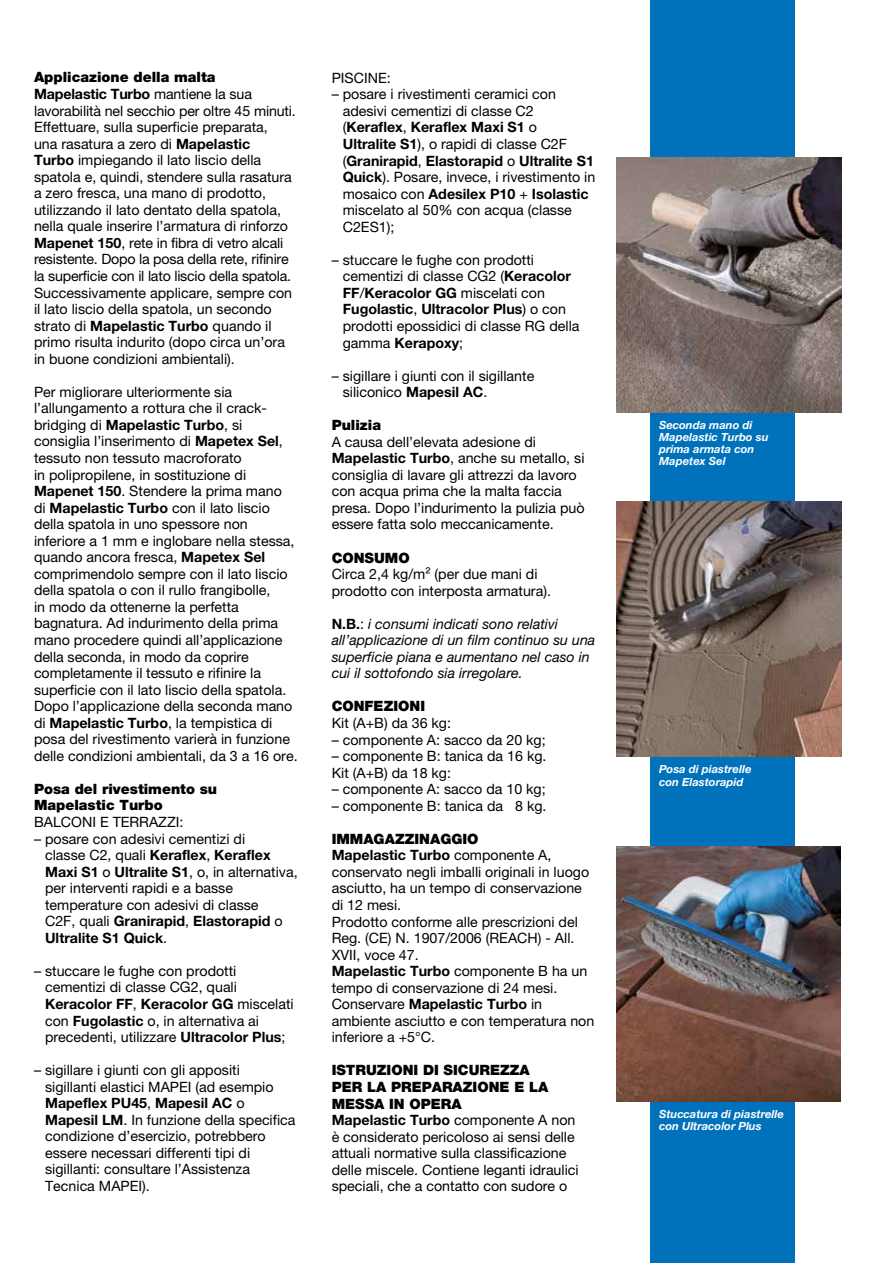
<style>
.page{position:relative;width:893px;height:1263px;background:#fff}
.page>*{position:absolute;margin:0;border:0;box-sizing:border-box;transform-origin:0 0}
.t1{font:14.25px/16.5px "Helvetica Neue LTW1 G";color:#000}
.t2{font:italic 14.25px/16.5px "Helvetica Neue LTW1 G";color:#000}
.t3{font:900 14.25px/16.5px "Helvetica Neue LTW1 G";color:#000}
.t4{font:italic 700 11.25px/12px "Helvetica Neue LTW1 G";color:#fff}
.s1{font-weight:900}
.s2{font-weight:700}
.s3{font-weight:700;font-style:normal}
.s4{font-style:normal}
</style>
<div class="page">
<div style="left:651px;top:0;width:144px;height:1263px;background:#0072bb"></div>
<img style="left:617px;top:846px;width:224px;height:255px">
<img style="left:617px;top:157px;width:225px;height:255px">
<img style="left:617px;top:502px;width:225px;height:255px">
<p class="t1" style="left:34px;top:69px;width:263px"><span class="s1">Applicazione della malta<br></span><span class="s2">Mapelastic Turbo</span> mantiene la sua lavorabilità nel secchio per oltre 45 minuti.<br>Effettuare, sulla superficie preparata,<br>una rasatura a zero di <span class="s2">Mapelastic<br>Turbo</span> impiegando il lato liscio della spatola e, quindi, stendere sulla rasatura a zero fresca, una mano di prodotto, utilizzando il lato dentato della spatola, nella quale inserire l’armatura di rinforzo <span class="s2">Mapenet 150</span>, rete in fibra di vetro alcali resistente. Dopo la posa della rete, rifinire la superficie con il lato liscio della spatola.<br>Successivamente applicare, sempre con il lato liscio della spatola, un secondo strato di <span class="s2">Mapelastic Turbo</span> quando il primo risulta indurito (dopo circa un’ora in buone condizioni ambientali).</p>
<p class="t1" style="left:34px;top:383px;width:265px">Per migliorare ulteriormente sia l’allungamento a rottura che il crack&shy;bridging di <span class="s2">Mapelastic Turbo</span>, si consiglia l’inserimento di <span class="s2">Mapetex Sel</span>, tessuto non tessuto macroforato<br>in polipropilene, in sostituzione di <span class="s2">Mapenet 150</span>. Stendere la prima mano<br>di <span class="s2">Mapelastic Turbo</span> con il lato liscio della spatola in uno spessore non inferiore a 1 mm e inglobare nella stessa, quando ancora fresca, <span class="s2">Mapetex Sel </span>comprimendolo sempre con il lato liscio della spatola o con il rullo frangibolle,<br>in modo da ottenerne la perfetta bagnatura. Ad indurimento della prima mano procedere quindi all’applicazione della seconda, in modo da coprire completamente il tessuto e rifinire la superficie con il lato liscio della spatola.<br>Dopo l’applicazione della seconda mano di <span class="s2">Mapelastic Turbo</span>, la tempistica di posa del rivestimento varierà in funzione delle condizioni ambientali, da 3 a 16 ore.</p>
<p class="t3" style="left:34px;top:781px;width:185px">Posa del rivestimento su<br>Mapelastic Turbo</p>
<p class="t1" style="left:34px;top:814px;width:151px">BALCONI E TERRAZZI:</p>
<p class="t1" style="left:45px;top:830px;width:254px;text-indent:-11px">– posare con adesivi cementizi di<br>classe C2, quali <span class="s2">Keraflex</span>, <span class="s2">Keraflex Maxi S1</span> o <span class="s2">Ultralite S1</span>, o, in alternativa, per interventi rapidi e a basse temperature con adesivi di classe<br>C2F, quali <span class="s2">Granirapid</span>, <span class="s2">Elastorapid</span> o <span class="s2">Ultralite S1 Quick</span>.</p>
<p class="t1" style="left:45px;top:962px;width:250px;text-indent:-11px">– stuccare le fughe con prodotti cementizi di classe CG2, quali <span class="s2">Keracolor FF</span>, <span class="s2">Keracolor GG</span> miscelati con <span class="s2">Fugolastic</span> o, in alternativa ai precedenti, utilizzare <span class="s2">Ultracolor Plus</span>;</p>
<p class="t1" style="left:45px;top:1062px;width:252px;text-indent:-11px">– sigillare i giunti con gli appositi<br>sigillanti elastici MAPEI (ad esempio <span class="s2">Mapeflex PU45</span>, <span class="s2">Mapesil AC</span> o <span class="s2">Mapesil LM</span>. In funzione della specifica condizione d’esercizio, potrebbero essere necessari differenti tipi di sigillanti: consultare l’Assistenza Tecnica MAPEI).</p>
<p class="t1" style="left:332px;top:69px;width:61px">PISCINE:</p>
<p class="t1" style="left:343px;top:86px;width:254px;text-indent:-11px">– posare i rivestimenti ceramici con adesivi cementizi di classe C2 (<span class="s2">Keraflex</span>, <span class="s2">Keraflex Maxi S1</span> o<br><span class="s2">Ultralite S1</span>), o rapidi di classe C2F (<span class="s2">Granirapid</span>, <span class="s2">Elastorapid</span> o <span class="s2">Ultralite S1<br>Quick</span>). Posare, invece, i rivestimento in mosaico con <span class="s2">Adesilex P10</span> + <span class="s2">Isolastic </span>miscelato al 50% con acqua (classe<br>C2ES1);</p>
<p class="t1" style="left:343px;top:251px;width:238px;text-indent:-11px">– stuccare le fughe con prodotti cementizi di classe CG2 (<span class="s2">Keracolor<br>FF</span>/<span class="s2">Keracolor GG</span> miscelati con<br><span class="s2">Fugolastic</span>, <span class="s2">Ultracolor Plus</span>) o con prodotti epossidici di classe RG della gamma <span class="s2">Kerapoxy</span>;</p>
<p class="t1" style="left:343px;top:367px;width:193px;text-indent:-11px">– sigillare i giunti con il sigillante siliconico <span class="s2">Mapesil AC</span>.</p>
<p class="t3" style="left:332px;top:417px;width:51px">Pulizia</p>
<p class="t1" style="left:332px;top:433px;width:254px">A causa dell’elevata adesione di <span class="s2">Mapelastic Turbo</span>, anche su metallo, si consiglia di lavare gli attrezzi da lavoro con acqua prima che la malta faccia presa. Dopo l’indurimento la pulizia può essere fatta solo meccanicamente.</p>
<p class="t3" style="left:332px;top:549px;width:80px">CONSUMO</p>
<p class="t1" style="left:332px;top:566px;width:221px">Circa 2,4 kg/m² (per due mani di prodotto con interposta armatura).</p>
<p class="t2" style="left:332px;top:615px;width:265px"><span class="s3">N.B.</span><span class="s4">:</span> i consumi indicati sono relativi all’applicazione di un film continuo su una superficie piana e aumentano nel caso in cui il sottofondo sia irregolare.</p>
<p class="t3" style="left:332px;top:698px;width:95px">CONFEZIONI</p>
<p class="t1" style="left:332px;top:714px;width:121px">Kit (A+B) da 36 kg:</p>
<p class="t1" style="left:332px;top:731px;width:216px">– componente A: sacco da 20 kg;</p>
<p class="t1" style="left:332px;top:748px;width:216px">– componente B: tanica da 16 kg.<br>Kit (A+B) da 18 kg:</p>
<p class="t1" style="left:332px;top:781px;width:216px">– componente A: sacco da 10 kg;</p>
<p class="t1" style="left:332px;top:797px;width:216px">– componente B: tanica da 8 kg.</p>
<p class="t1" style="left:332px;top:830px;width:264px"><span class="s1">IMMAGAZZINAGGIO<br></span><span class="s2">Mapelastic Turbo</span> componente A, conservato negli imballi originali in luogo asciutto, ha un tempo di conservazione di 12 mesi.<br>Prodotto conforme alle prescrizioni del<br>Reg. (CE) N. 1907/2006 (REACH) - All.<br>XVII, voce 47.<br><span class="s2">Mapelastic Turbo</span> componente B ha un tempo di conservazione di 24 mesi.<br>Conservare <span class="s2">Mapelastic Turbo</span> in ambiente asciutto e con temperatura non inferiore a +5°C.</p>
<p class="t1" style="left:332px;top:1062px;width:249px"><span class="s1">ISTRUZIONI DI SICUREZZA<br>PER LA PREPARAZIONE E LA<br>MESSA IN OPERA<br></span><span class="s2">Mapelastic Turbo</span> componente A non è considerato pericoloso ai sensi delle attuali normative sulla classificazione delle miscele. Contiene leganti idraulici speciali, che a contatto con sudore o</p>
<p class="t4" style="left:659px;top:419px;width:111px">Seconda mano di<br>Mapelastic Turbo su prima armata con<br>Mapetex Sel</p>
<p class="t4" style="left:659px;top:763px;width:94px">Posa di piastrelle con Elastorapid</p>
<p class="t4" style="left:659px;top:1108px;width:126px">Stuccatura di piastrelle con Ultracolor Plus</p>
</div>
